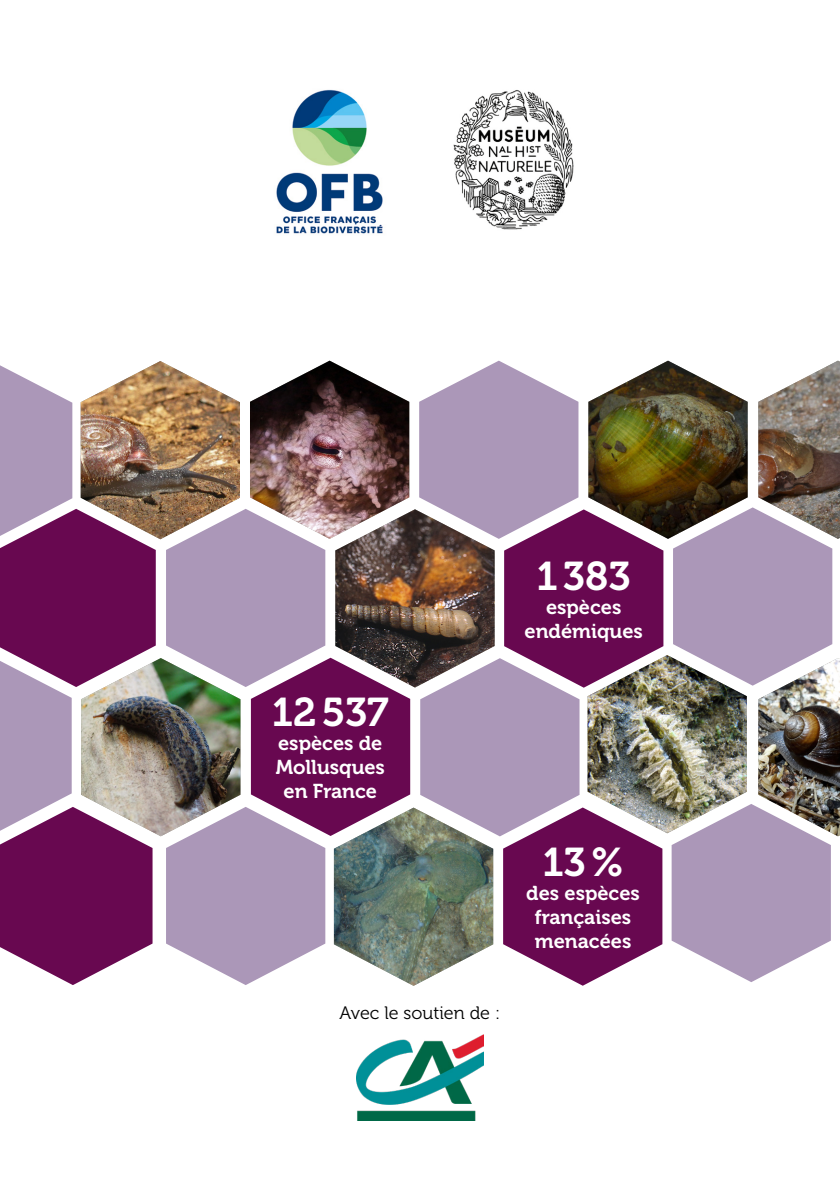
<style>
.page{position:relative;width:840px;height:1191px;background:#fff}
.page>*{position:absolute;margin:0;border:0;box-sizing:border-box;transform-origin:0 0}
.t1{font:40px "Museo 700";color:#fff}
.t2{font:20px/24px "Museo 700";color:#fff;text-align:center}
.t3{font:18px "Museo 300";color:#000}
</style>
<div class="page">
<img style="left:356px;top:1034px;width:127px;height:86px">
<img style="left:0;top:361px;width:839px;height:624px">
<img style="left:276px;top:89px;width:107px;height:145px">
<img style="left:453px;top:90px;width:121px;height:140px">
<h1 class="t1" style="left:272px;top:690px;width:118px">12537</h1>
<p class="t2" style="left:275px;top:731px;width:111px">espèces de<br>Mollusques en France</p>
<p class="t3" style="left:339px;top:1003px;width:162px">Avec le soutien de :</p>
<h1 class="t1" style="left:536px;top:554px;width:96px">1383</h1>
<p class="t2" style="left:524px;top:595px;width:120px">espèces endémiques</p>
<h1 class="t1" style="left:542px;top:840px;width:83px">13%</h1>
<p class="t2" style="left:526px;top:881px;width:115px">des espèces françaises menacées</p>
</div>
